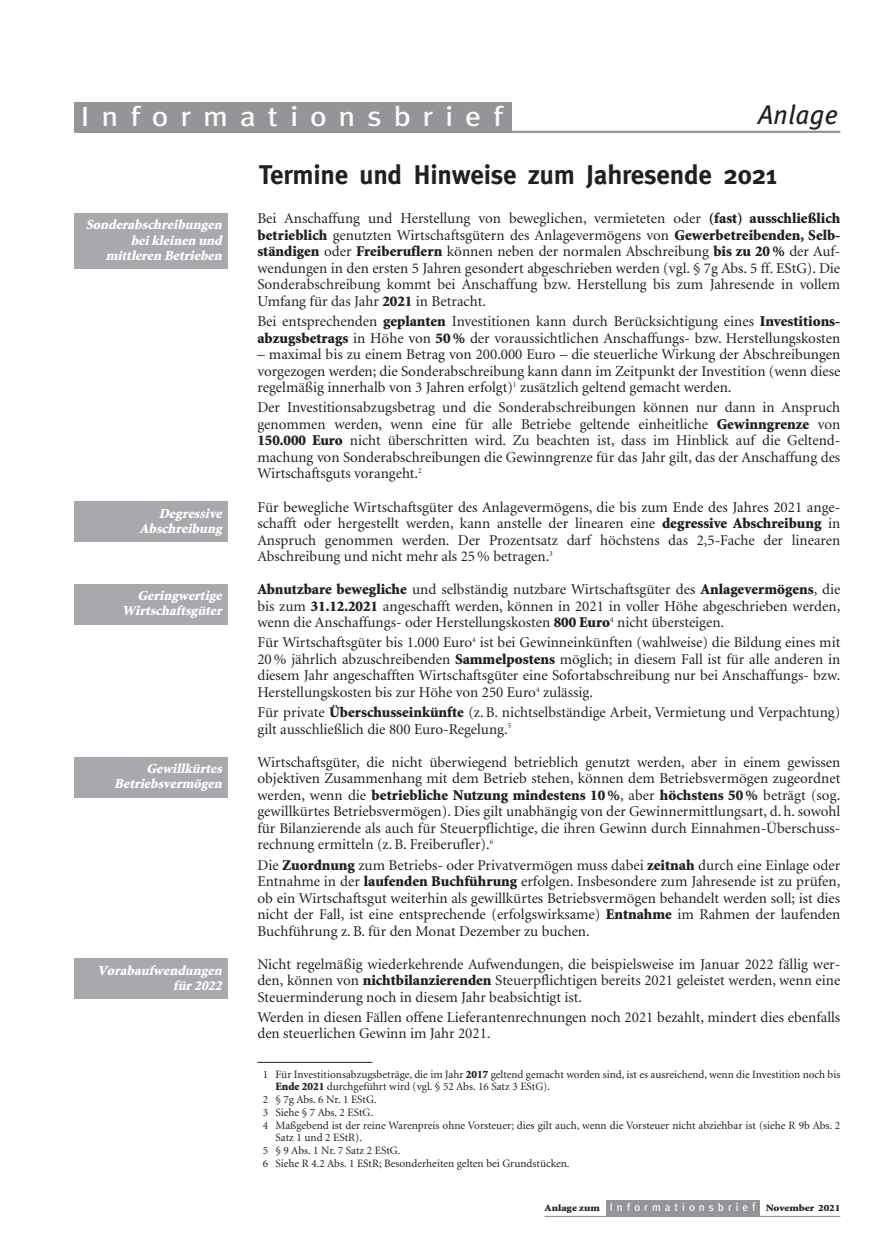
<style>
.page{position:relative;width:885px;height:1259px;background:#fff}
.page>*{position:absolute;margin:0;border:0;box-sizing:border-box;transform-origin:0 0}
.t1{font:27.75px "Meta";letter-spacing:.375em;color:#fff;scale:1.15 1}
.t2{font:700 27px "Meta Plus";letter-spacing:-.01em;color:#231f20}
.t3{font:italic 27px "Meta Plus";letter-spacing:.015em;color:#231f20}
.t4{font:15px/16.5px "Minion";color:#231f20;text-align:justify}
.t5{font:italic 900 13.8px/15.3px "Minion";color:#fff;text-align:right}
.t6{font:11.25px/13px "Minion";color:#231f20}
.t7{font:900 9.6px "Minion";color:#231f20;scale:1.15 1}
.s1{font-weight:900}
.s2{font-family:"Meta";font-weight:400;font-size:11.25px;color:#fff}
.s3{font-family:"Meta";font-weight:400;font-size:12px;color:#fff}
</style>
<div class="page">
<div style="left:606px;top:1200px;width:153px;height:16px;background:#939598"></div>
<hr style="left:544px;top:1215px;width:296px;height:2px;background:#939598">
<hr style="left:257px;top:1062px;width:115px;height:1px;background:#231f20">
<div style="left:74px;top:213px;width:153px;height:56px;background:#a7a9ac"></div>
<div style="left:74px;top:584px;width:153px;height:40px;background:#a7a9ac"></div>
<div style="left:74px;top:501px;width:153px;height:41px;background:#a7a9ac"></div>
<div style="left:74px;top:757px;width:153px;height:40px;background:#a7a9ac"></div>
<div style="left:74px;top:102px;width:437px;height:30px;background:#939598"></div>
<hr style="left:74px;top:131px;width:766px;height:2px;background:#939598">
<div style="left:74px;top:958px;width:153px;height:41px;background:#a7a9ac"></div>
<h2 class="t3" style="left:758px;top:99px;width:82px">Anlage</h2>
<h1 class="t1" style="left:81px;top:101px;width:368px">Informationsbrief</h1>
<h2 class="t2" style="left:259px;top:159px;width:520px">Termine und Hinweise zum Jahresende 2021</h2>
<p class="t5" style="left:86px;top:218px;width:140px">Sonderabschreibungen bei kleinen und mittleren Betrieben</p>
<p class="t5" style="left:139px;top:506px;width:87px">Degressive<br>Abschreibung</p>
<p class="t5" style="left:122px;top:589px;width:104px">Geringwertige<br>Wirtschaftsgüter</p>
<p class="t5" style="left:114px;top:762px;width:112px">Gewillkürtes<br>Betriebsvermögen</p>
<p class="t5" style="left:97px;top:963px;width:129px">Vorabaufwendungen für 2022</p>
<p class="t4" style="left:257px;top:211px;width:584px">Bei Anschaffung und Herstellung von beweglichen, vermieteten oder <span class="s1">(fast) ausschließlich betrieblich</span> genutzten Wirtschaftsgütern des Anlagevermögens von <span class="s1">Gewerbetreibenden, Selb&shy;ständigen</span> oder <span class="s1">Freiberuflern</span> können neben der normalen Abschreibung <span class="s1">bis zu 20 %</span> der Auf&shy;wendungen in den ersten 5 Jahren gesondert abgeschrieben werden (vgl. § 7g Abs. 5 ff. EStG). Die Sonderabschreibung kommt bei Anschaffung bzw. Herstellung bis zum Jahresende in vollem Umfang für das Jahr <span class="s1">2021</span> in Betracht.</p>
<p class="t4" style="left:257px;top:314px;width:584px">Bei entsprechenden <span class="s1">geplanten</span> Investitionen kann durch Berücksichtigung eines <span class="s1">Investitions&shy;abzugsbetrags</span> in Höhe von <span class="s1">50 %</span> der voraussichtlichen Anschaffungs- bzw. Herstellungskosten</p>
<p class="t4" style="left:257px;top:347px;width:584px">– maximal bis zu einem Betrag von 200.000 Euro – die steuerliche Wirkung der Abschreibungen vorgezogen werden; die Sonderabschreibung kann dann im Zeitpunkt der Investition (wenn diese regelmäßig innerhalb von 3 Jahren erfolgt)<sup>1</sup> zusätzlich geltend gemacht werden.</p>
<p class="t4" style="left:257px;top:401px;width:584px">Der Investitionsabzugsbetrag und die Sonderabschreibungen können nur dann in Anspruch genommen werden, wenn eine für alle Betriebe geltende einheitliche <span class="s1">Gewinngrenze</span> von <span class="s1">150.000 Euro</span> nicht überschritten wird. Zu beachten ist, dass im Hinblick auf die Geltend&shy;machung von Sonderabschreibungen die Gewinngrenze für das Jahr gilt, das der Anschaffung des Wirtschaftsguts vorangeht.<sup>2</sup></p>
<p class="t4" style="left:257px;top:500px;width:584px">Für bewegliche Wirtschaftsgüter des Anlagevermögens, die bis zum Ende des Jahres 2021 ange&shy;schafft oder hergestellt werden, kann anstelle der linearen eine <span class="s1">degressive Abschreibung</span> in Anspruch genommen werden. Der Prozentsatz darf höchstens das 2,5-Fache der linearen Abschreibung und nicht mehr als 25 % betragen.<sup>3</sup></p>
<p class="t4" style="left:257px;top:582px;width:584px"><span class="s1">Abnutzbare bewegliche</span> und selbständig nutzbare Wirtschaftsgüter des <span class="s1">Anlagevermögens</span>, die bis zum <span class="s1">31.12.2021</span> angeschafft werden, können in 2021 in voller Höhe abgeschrieben werden, wenn die Anschaffungs- oder Herstellungskosten <span class="s1">800 Euro</span><sup>4</sup> nicht übersteigen.</p>
<p class="t4" style="left:257px;top:635px;width:584px">Für Wirtschaftsgüter bis 1.000 Euro<sup>4</sup> ist bei Gewinneinkünften (wahlweise) die Bildung eines mit 20 % jährlich abzuschreibenden <span class="s1">Sammelpostens</span> möglich; in diesem Fall ist für alle anderen in diesem Jahr angeschafften Wirtschaftsgüter eine Sofortabschreibung nur bei Anschaffungs- bzw.<br>Herstellungskosten bis zur Höhe von 250 Euro<sup>4</sup> zulässig.</p>
<p class="t4" style="left:257px;top:705px;width:584px">Für private <span class="s1">Überschusseinkünfte</span> (z. B. nichtselbständige Arbeit, Vermietung und Verpachtung) gilt ausschließlich die 800 Euro-Regelung.<sup>5</sup></p>
<p class="t4" style="left:257px;top:755px;width:584px">Wirtschaftsgüter, die nicht überwiegend betrieblich genutzt werden, aber in einem gewissen objektiven Zusammenhang mit dem Betrieb stehen, können dem Betriebsvermögen zugeordnet werden, wenn die <span class="s1">betriebliche Nutzung mindestens 10 %</span>, aber <span class="s1">höchstens 50 %</span> beträgt (sog. gewillkürtes Betriebsvermögen). Dies gilt unabhängig von der Gewinnermittlungsart, d. h. sowohl für Bilanzierende als auch für Steuerpflichtige, die ihren Gewinn durch Einnahmen-Überschuss&shy;rechnung ermitteln (z. B. Freiberufler).<sup>6</sup></p>
<p class="t4" style="left:257px;top:858px;width:584px">Die <span class="s1">Zuordnung</span> zum Betriebs- oder Privatvermögen muss dabei <span class="s1">zeitnah</span> durch eine Einlage oder Entnahme in der <span class="s1">laufenden Buchführung</span> erfolgen. Insbesondere zum Jahresende ist zu prüfen, ob ein Wirtschaftsgut weiterhin als gewillkürtes Betriebsvermögen behandelt werden soll; ist dies nicht der Fall, ist eine entsprechende (erfolgswirksame) <span class="s1">Entnahme</span> im Rahmen der laufenden Buchführung z. B. für den Monat Dezember zu buchen.</p>
<p class="t4" style="left:257px;top:957px;width:584px">Nicht regelmäßig wiederkehrende Aufwendungen, die beispielsweise im Januar 2022 fällig wer&shy;den, können von <span class="s1">nichtbilanzierenden</span> Steuerpflichtigen bereits 2021 geleistet werden, wenn eine Steuerminderung noch in diesem Jahr beabsichtigt ist.</p>
<p class="t4" style="left:257px;top:1010px;width:584px">Werden in diesen Fällen offene Lieferantenrechnungen noch 2021 bezahlt, mindert dies ebenfalls den steuerlichen Gewinn im Jahr 2021.</p>
<p class="t6" style="left:275px;top:1069px;width:566px;line-height:12px;text-indent:-13px">1 Für Investitionsabzugsbeträge, die im Jahr <span class="s1">2017</span> geltend gemacht worden sind, ist es ausreichend, wenn die Investition noch bis<br><span class="s1">Ende 2021</span> durchgeführt wird (vgl. § 52 Abs. 16 Satz 3 EStG).</p>
<p class="t6" style="left:263px;top:1093px;width:579px">2 § 7g Abs. 6 Nr. 1 EStG.<br>3 Siehe § 7 Abs. 2 EStG.<br>4 Maßgebend ist der reine Warenpreis ohne Vorsteuer; dies gilt auch, wenn die Vorsteuer nicht abziehbar ist (siehe R 9b Abs. 2</p>
<p class="t6" style="left:263px;top:1131px;width:308px;text-indent:13px">Satz 1 und 2 EStR).<br>5 § 9 Abs. 1 Nr. 7 Satz 2 EStG.<br>6 Siehe R 4.2 Abs. 1 EStR; Besonderheiten gelten bei Grundstücken.</p>
<p class="t7" style="left:544px;top:1204px;width:258px">Anlagezum <span class="s2">Informationsbrie</span><span class="s3">f</span> November2021</p>
</div>
